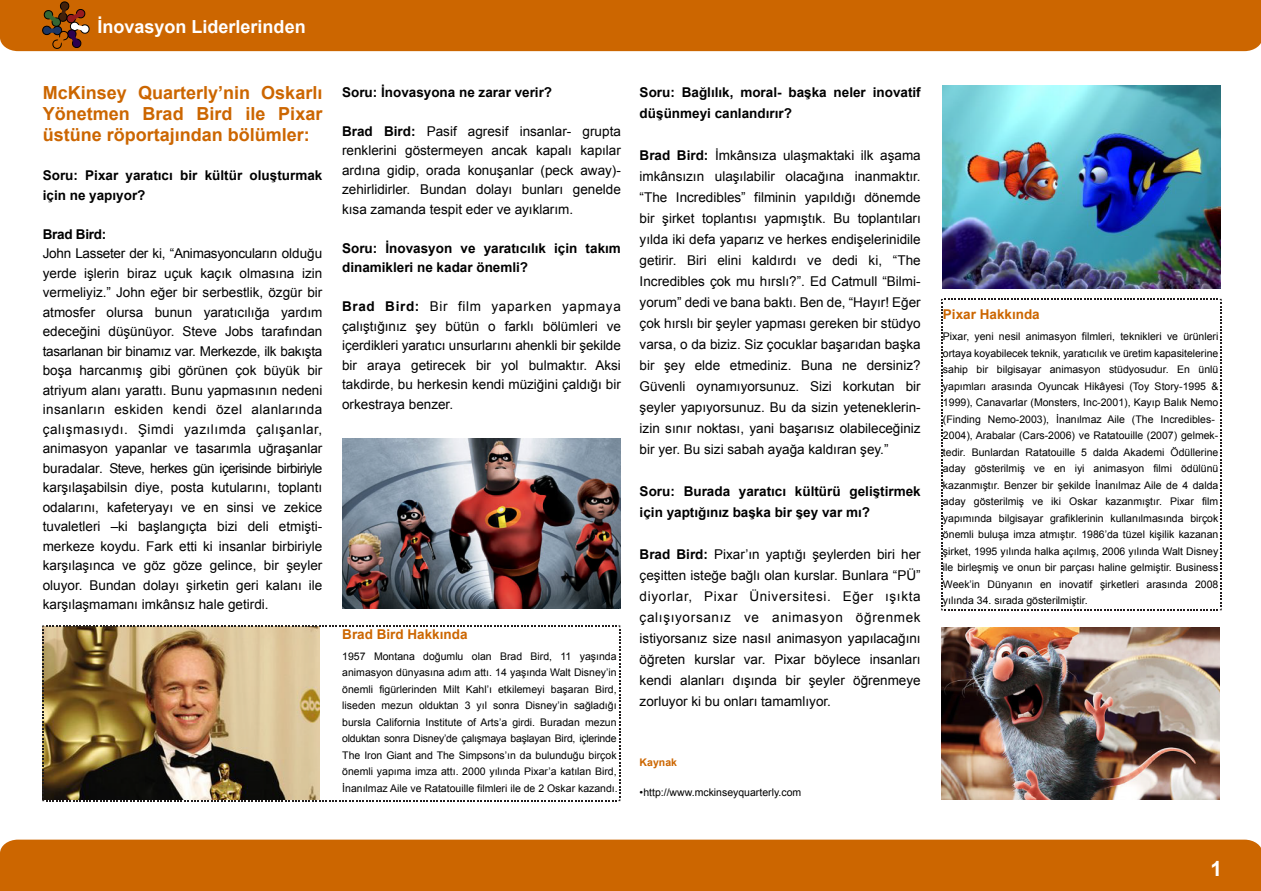
<style>
.page{position:relative;width:1261px;height:891px;background:#fff}
.page>*{position:absolute;margin:0;border:0;box-sizing:border-box;transform-origin:0 0}
.t1{font:700 21px "Arial";color:#fff}
.t2{font:700 18px/21px "Arial";color:#c60;text-align:justify}
.t3{font:700 18px "Arial";color:#fff}
.t4{font:13.5px/19.5px "Arial";color:#000;text-align:justify}
.t5{font:700 13.5px/19.5px "Arial";color:#000}
.t6{font:700 13.5px "Arial";color:#c60}
.t7{font:10.5px/16.5px "Arial";color:#000}
.t8{font:700 10.5px "Arial";color:#c60}
.s1{font-weight:700}
</style>
<div class="page">
<img style="left:941px;top:627px;width:278px;height:173px">
<div style="left:0;top:0;width:1261px;height:51px;background:#c60"></div>
<img style="left:942px;top:86px;width:279px;height:203px">
<img style="left:343px;top:438px;width:277px;height:170px">
<svg style="left:941px;top:299px;width:280px;height:311px"></svg>
<svg style="left:42px;top:625px;width:578px;height:176px"></svg>
<div style="left:0;top:839px;width:1261px;height:52px;background:#c60"></div>
<svg style="left:42px;top:1px;width:48px;height:48px;background:#965317"></svg>
<p class="t3" style="left:98px;top:15px;width:210px">İnovasyon Liderlerinden</p>
<p class="t2" style="left:43px;top:83px;width:281px">McKinsey Quarterly’nin Oskarlı Yönetmen Brad Bird ile Pixar üstüne röportajından bölümler:</p>
<p class="t5" style="left:43px;top:166px;width:281px">Soru: Pixar yaratıcı bir kültür oluşturmak için ne yapıyor?</p>
<p class="t4" style="left:43px;top:225px;width:281px;text-align:left"><span class="s1">Brad Bird:<br></span>John Lasseter der ki, “Animasyoncuların olduğu yerde işlerin biraz uçuk kaçık olmasına izin vermeliyiz.” John eğer bir serbestlik, özgür bir atmosfer olursa bunun yaratıcılığa yardım edeceğini düşünüyor. Steve Jobs tarafından tasarlanan bir binamız var. Merkezde, ilk bakışta boşa harcanmış gibi görünen çok büyük bir atriyum alanı yarattı. Bunu yapmasının nedeni insanların eskiden kendi özel alanlarında çalışmasıydı. Şimdi yazılımda çalışanlar, animasyon yapanlar ve tasarımla uğraşanlar buradalar. Steve, herkes gün içerisinde birbiriyle karşılaşabilsin diye, posta kutularını, toplantı odalarını, kafeteryayı ve en sinsi ve zekice tuvaletleri –ki başlangıçta bizi deli etmişti&shy;merkeze koydu. Fark etti ki insanlar birbiriyle karşılaşınca ve göz göze gelince, bir şeyler oluyor. Bundan dolayı şirketin geri kalanı ile karşılaşmamanı imkânsız hale getirdi.</p>
<p class="t5" style="left:342px;top:83px;width:212px">Soru: İnovasyona ne zarar verir?</p>
<p class="t4" style="left:342px;top:121px;width:280px"><span class="s1">Brad Bird:</span> Pasif agresif insanlar- grupta renklerini göstermeyen ancak kapalı kapılar ardına gidip, orada konuşanlar (peck away)- zehirlidirler. Bundan dolayı bunları genelde kısa zamanda tespit eder ve ayıklarım.</p>
<p class="t5" style="left:342px;top:239px;width:280px">Soru: İnovasyon ve yaratıcılık için takım dinamikleri ne kadar önemli?</p>
<p class="t4" style="left:342px;top:297px;width:280px"><span class="s1">Brad Bird:</span> Bir film yaparken yapmaya çalıştığınız şey bütün o farklı bölümleri ve içerdikleri yaratıcı unsurlarını ahenkli bir şekilde bir araya getirecek bir yol bulmaktır. Aksi takdirde, bu herkesin kendi müziğini çaldığı bir orkestraya benzer.</p>
<p class="t6" style="left:943px;top:305px;width:98px">Pixar Hakkında</p>
<p class="t5" style="left:639px;top:82px;width:283px;line-height:21px">Soru: Bağlılık, moral- başka neler inovatif düşünmeyi canlandırır?</p>
<p class="t4" style="left:639px;top:145px;width:283px;line-height:21px"><span class="s1">Brad Bird:</span> İmkânsıza ulaşmaktaki ilk aşama imkânsızın ulaşılabilir olacağına inanmaktır. “The Incredibles” filminin yapıldığı dönemde bir şirket toplantısı yapmıştık. Bu toplantıları yılda iki defa yaparız ve herkes endişelerinidile getirir. Biri elini kaldırdı ve dedi ki, “The Incredibles çok mu hırslı?”. Ed Catmull “Bilmi&shy;yorum” dedi ve bana baktı. Ben de, “Hayır! Eğer çok hırslı bir şeyler yapması gereken bir stüdyo varsa, o da biziz. Siz çocuklar başarıdan başka bir şey elde etmediniz. Buna ne dersiniz?<br>Güvenli oynamıyorsunuz. Sizi korkutan bir şeyler yapıyorsunuz. Bu da sizin yeteneklerin&shy;izin sınır noktası, yani başarısız olabileceğiniz bir yer. Bu sizi sabah ayağa kaldıran şey.”</p>
<p class="t5" style="left:639px;top:481px;width:283px;line-height:21px">Soru: Burada yaratıcı kültürü geliştirmek için yaptığınız başka bir şey var mı?</p>
<p class="t4" style="left:639px;top:544px;width:283px;line-height:21px"><span class="s1">Brad Bird:</span> Pixar’ın yaptığı şeylerden biri her çeşitten isteğe bağlı olan kurslar. Bunlara “PÜ” diyorlar, Pixar Üniversitesi. Eğer ışıkta çalışıyorsanız ve animasyon öğrenmek istiyorsanız size nasıl animasyon yapılacağını öğreten kurslar var. Pixar böylece insanları kendi alanları dışında bir şeyler öğrenmeye zorluyor ki bu onları tamamlıyor.</p>
<p class="t7" style="left:943px;top:328px;width:277px">Pixar, yeni nesil animasyon filmleri, teknikleri ve ürünleri ortaya koyabilecek teknik, yaratıcılık ve üretim kapasitelerine sahip bir bilgisayar animasyon stüdyosudur. En ünlü yapımları arasında Oyuncak Hikâyesi (Toy Story-1995 &amp; 1999), Canavarlar (Monsters, Inc-2001), Kayıp Balık Nemo (Finding Nemo-2003), İnanılmaz Aile (The Incredibles-2004), Arabalar (Cars-2006) ve Ratatouille (2007) gelmek&shy;tedir. Bunlardan Ratatouille 5 dalda Akademi Ödüllerine aday gösterilmiş ve en iyi animasyon filmi ödülünü kazanmıştır. Benzer bir şekilde İnanılmaz Aile de 4 dalda aday gösterilmiş ve iki Oskar kazanmıştır. Pixar film yapımında bilgisayar grafiklerinin kullanılmasında birçok önemli buluşa imza atmıştır. 1986’da tüzel kişilik kazanan şirket, 1995 yılında halka açılmış, 2006 yılında Walt Disney ile birleşmiş ve onun bir parçası haline gelmiştir. Business Week’in Dünyanın en inovatif şirketleri arasında 2008 yılında 34. sırada gösterilmiştir.</p>
<p class="t6" style="left:342px;top:625px;width:127px">Brad Bird Hakkında</p>
<p class="t7" style="left:342px;top:648px;width:277px;text-align:justify">1957 Montana doğumlu olan Brad Bird, 11 yaşında animasyon dünyasına adım attı. 14 yaşında Walt Disney’in önemli figürlerinden Milt Kahl’ı etkilemeyi başaran Bird, liseden mezun olduktan 3 yıl sonra Disney’in sağladığı bursla California Institute of Arts’a girdi. Buradan mezun olduktan sonra Disney’de çalışmaya başlayan Bird, içlerinde The Iron Giant and The Simpsons’ın da bulunduğu birçok önemli yapıma imza attı. 2000 yılında Pixar’a katılan Bird, İnanılmaz Aile ve Ratatouille filmleri ile de 2 Oskar kazandı.</p>
<p class="t8" style="left:639px;top:756px;width:39px">Kaynak</p>
<p class="t7" style="left:639px;top:784px;width:163px">•http://www.mckinseyquarterly.com</p>
<p class="t1" style="left:1210px;top:854px;width:13px">1</p>
</div>
